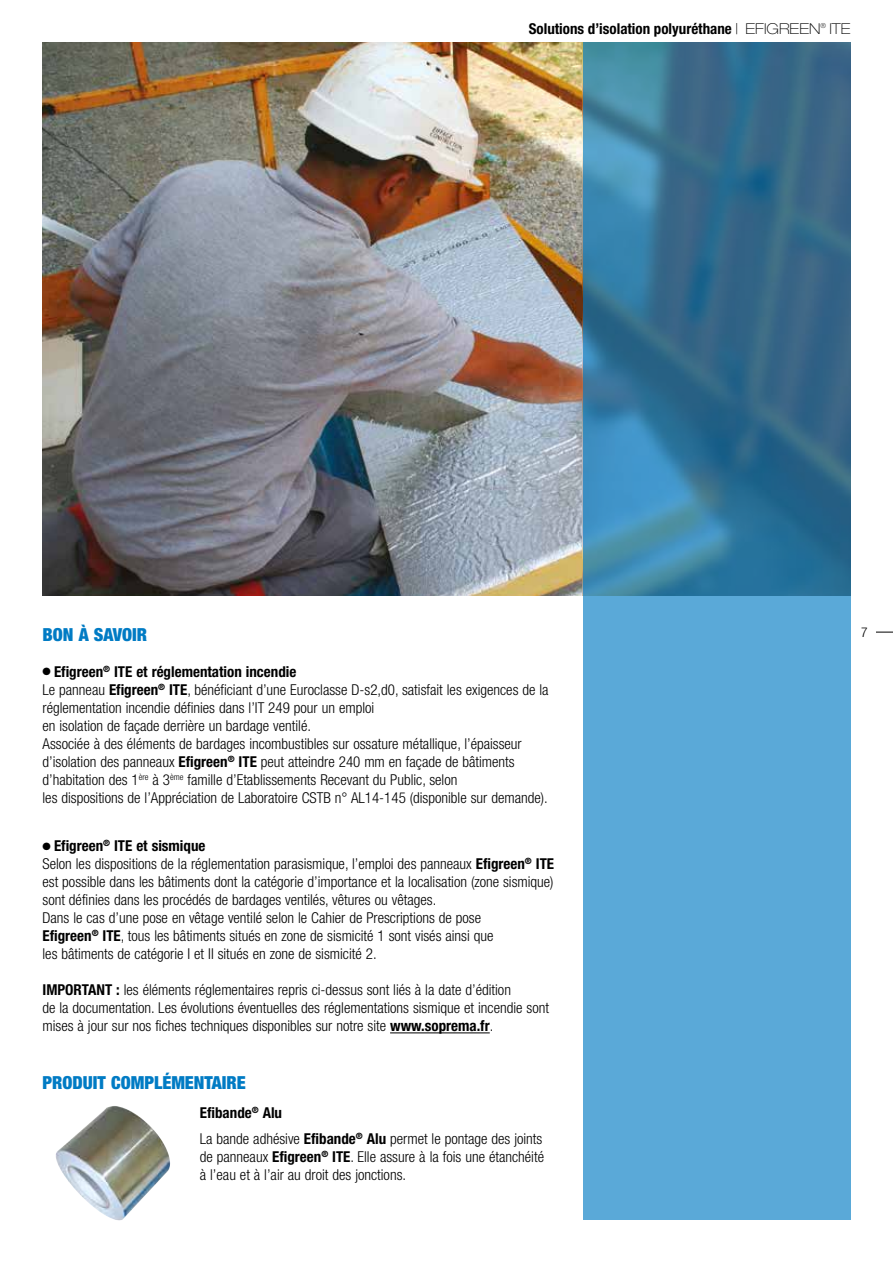
<style>
.page{position:relative;width:893px;height:1263px;background:#fff}
.page>*{position:absolute;margin:0;border:0;box-sizing:border-box;transform-origin:0 0}
.t1{font:900 condensed 18px "Helvetica Neue";color:#007bc4}
.t2{font:300 condensed 15px/18px "Helvetica Neue";color:#000}
.t3{font:700 condensed 15px "Helvetica Neue";color:#000}
.t4{font:300 condensed 13.5px "Helvetica Neue";color:#000}
.s1{font-weight:100;font-stretch:expanded}
.s2{font-weight:700}
</style>
<div class="page">
<svg style="left:876px;top:632px;width:17px;height:1px"></svg>
<img style="left:43px;top:43px;width:540px;height:552px">
<hr style="left:390px;top:1032px;width:100px;height:1px;background:#000">
<svg style="left:583px;top:43px;width:267px;height:1177px;background:#498fb8"></svg>
<img style="left:56px;top:1106px;width:114px;height:115px">
<p class="t3" style="left:529px;top:19px;width:323px">Solutions d’isolation polyuréthane <span class="s1">| EFIGREEN</span><sup>®</sup> <span class="s1">ITE</span></p>
<p class="t1" style="left:43px;top:623px;width:106px">BON À SAVOIR</p>
<p class="t4" style="left:861px;top:624px;width:8px">7</p>
<p class="t2" style="left:43px;top:662px;width:508px">● <span class="s2">Efigreen</span><sup>®</sup> <span class="s2">ITE et réglementation incendie<br></span>Le panneau <span class="s2">Efigreen</span><sup>®</sup> <span class="s2">ITE</span>, bénéficiant d’une Euroclasse D-s2,d0, satisfait les exigences de la réglementation incendie définies dans l’IT 249 pour un emploi<br>en isolation de façade derrière un bardage ventilé.<br>Associée à des éléments de bardages incombustibles sur ossature métallique, l’épaisseur d’isolation des panneaux <span class="s2">Efigreen</span><sup>®</sup> <span class="s2">ITE</span> peut atteindre 240 mm en façade de bâtiments d’habitation des 1<sup>ère</sup> à 3<sup>ème</sup> famille d’Etablissements Recevant du Public, selon<br>les dispositions de l’Appréciation de Laboratoire CSTB n° AL14-145 (disponible sur demande).</p>
<p class="t2" style="left:43px;top:837px;width:513px">● <span class="s2">Efigreen</span><sup>®</sup> <span class="s2">ITE et sismique<br></span>Selon les dispositions de la réglementation parasismique, l’emploi des panneaux <span class="s2">Efigreen</span><sup>®</sup> <span class="s2">ITE </span>est possible dans les bâtiments dont la catégorie d’importance et la localisation (zone sismique) sont définies dans les procédés de bardages ventilés, vêtures ou vêtages.<br>Dans le cas d’une pose en vêtage ventilé selon le Cahier de Prescriptions de pose<br><span class="s2">Efigreen</span><sup>®</sup> <span class="s2">ITE</span>, tous les bâtiments situés en zone de sismicité 1 sont visés ainsi que<br>les bâtiments de catégorie I et II situés en zone de sismicité 2.</p>
<p class="t2" style="left:43px;top:981px;width:508px"><span class="s2">IMPORTANT :</span> les éléments réglementaires repris ci-dessus sont liés à la date d’édition<br>de la documentation. Les évolutions éventuelles des réglementations sismique et incendie sont mises à jour sur nos fiches techniques disponibles sur notre site <span class="s2">www.soprema.fr</span>.</p>
<p class="t1" style="left:43px;top:1071px;width:205px">PRODUIT COMPLÉMENTAIRE</p>
<p class="t2" style="left:200px;top:1099px;width:344px;line-height:26.5px"><span class="s2">Efibande</span><sup>®</sup> <span class="s2">Alu<br></span>La bande adhésive <span class="s2">Efibande</span><sup>®</sup> <span class="s2">Alu</span> permet le pontage des joints</p>
<p class="t2" style="left:200px;top:1148px;width:346px">de panneaux <span class="s2">Efigreen</span><sup>®</sup> <span class="s2">ITE</span>. Elle assure à la fois une étanchéité à l’eau et à l’air au droit des jonctions.</p>
</div>
